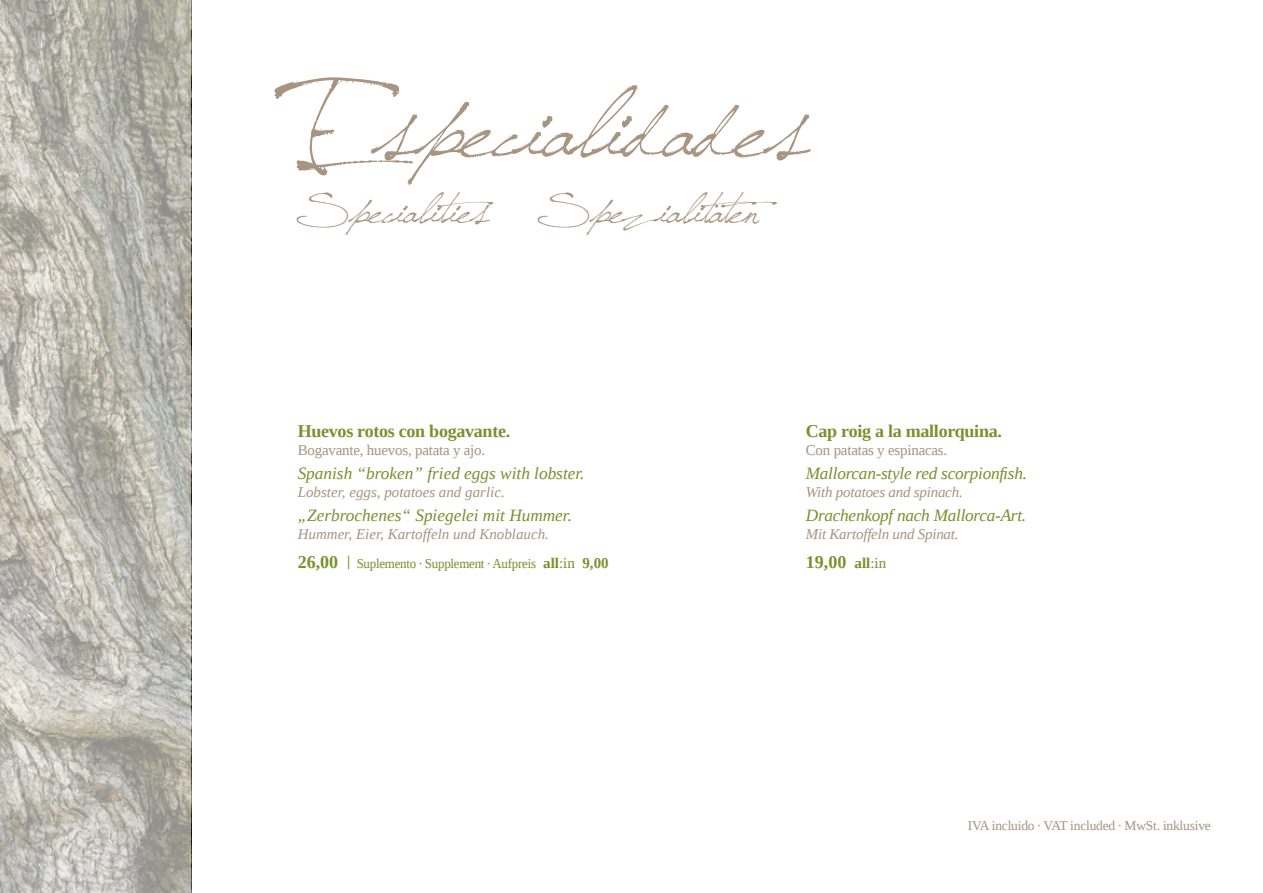
<style>
.page{position:relative;width:1263px;height:893px;background:#fff}
.page>*{position:absolute;margin:0;border:0;box-sizing:border-box;transform-origin:0 0}
.t1{font:112.5px "Jellyka Saint Andrews Queen";color:#a79481}
.t2{font:48px "Jellyka Saint Andrews Queen";color:#a79481}
.t3{font:700 18px "Liberation Serif";letter-spacing:-.015em;color:#79912e}
.t4{font:italic 17.25px "Liberation Serif";color:#79912e}
.t5{font:italic 15px "Liberation Serif";color:#a79481}
.t6{font:15px "Liberation Serif";letter-spacing:-.015em;color:#a79481}
.t7{font:13.5px "Liberation Serif";letter-spacing:-.02em;color:#79912e;scale:.96 1}
.t8{font:13.5px "Liberation Serif";letter-spacing:-.015em;color:#a79481}
.s1{font-weight:700;font-size:18px}
.s2{font-weight:700;font-size:15px}
.s3{font-size:15px}
.s4{font-weight:400;font-size:15px}
</style>
<div class="page">
<svg style="left:0;top:0;width:191px;height:893px;background:#bbb8af"></svg>
<h1 class="t1" style="left:298px;top:52px;width:511px">Especialidades</h1>
<h2 class="t2" style="left:298px;top:179px;width:481px">Specialities Spezialitäten</h2>
<p class="t3" style="left:298px;top:419px;width:214px">Huevos rotos con bogavante.</p>
<p class="t6" style="left:298px;top:441px;width:189px">Bogavante, huevos, patata y ajo.</p>
<p class="t4" style="left:298px;top:462px;width:288px">Spanish “broken” fried eggs with lobster.</p>
<p class="t5" style="left:298px;top:483px;width:209px">Lobster, eggs, potatoes and garlic.</p>
<p class="t4" style="left:298px;top:504px;width:276px">„Zerbrochenes“ Spiegelei mit Hummer.</p>
<p class="t5" style="left:298px;top:525px;width:253px">Hummer, Eier, Kartoffeln und Knoblauch.</p>
<p class="t7" style="left:298px;top:555px;width:325px"><span class="s1">26,00</span> <span class="s2">|</span> Suplemento · Supplement · Aufpreis <span class="s2">all</span><span class="s3">:in</span> <span class="s2">9,00</span></p>
<p class="t3" style="left:806px;top:419px;width:198px">Cap roig a la mallorquina.</p>
<p class="t6" style="left:806px;top:441px;width:143px">Con patatas y espinacas.</p>
<p class="t4" style="left:806px;top:462px;width:223px">Mallorcan-style red scorpionfish.</p>
<p class="t5" style="left:806px;top:483px;width:158px">With potatoes and spinach.</p>
<p class="t4" style="left:806px;top:504px;width:222px">Drachenkopf nach Mallorca-Art.</p>
<p class="t5" style="left:806px;top:525px;width:154px">Mit Kartoffeln und Spinat.</p>
<p class="t3" style="left:806px;top:550px;width:82px">19,00 <span class="s3">all</span><span class="s4">:in</span></p>
<p class="t8" style="left:968px;top:817px;width:245px">IVA incluido · VAT included · MwSt. inklusive</p>
</div>
